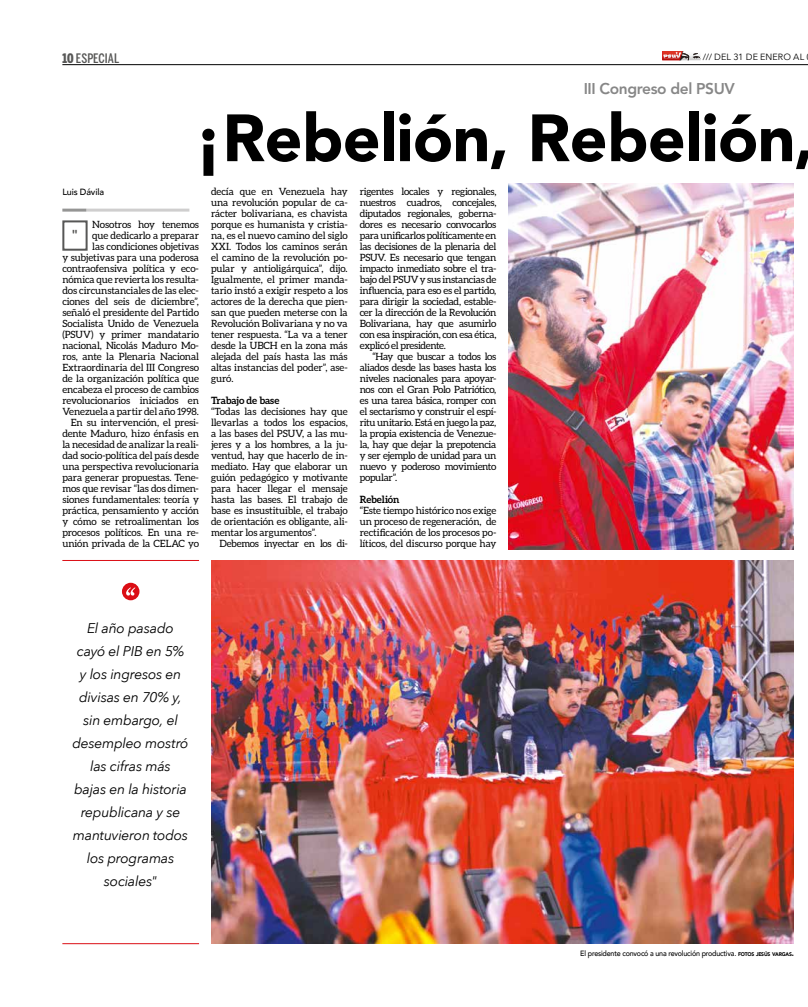
<style>
.page{position:relative;width:808px;height:1007px;background:#fff}
.page>*{position:absolute;margin:0;border:0;box-sizing:border-box;transform-origin:0 0}
.t1{font:900 66px "Avenir";letter-spacing:-.01em;color:#000}
.t2{font:800 15.5px "Avenir LT Std";letter-spacing:-.025em;color:#878787}
.t3{font:italic 14px/23px "Avenir Next";letter-spacing:-.02em;color:#000;text-align:center}
.t4{font:700 14px "Aleo";color:#575756}
.t5{font:500 13px "Benton Sans Comp";letter-spacing:.005em;color:#575756}
.t6{font:10px/11px "Aleo";letter-spacing:-.01em;color:#000;text-align:justify}
.t7{font:700 10px "Aleo";letter-spacing:-.015em;color:#000}
.t8{font:9px "Avenir Next";letter-spacing:.005em;color:#000}
.t9{font:500 9px "Avenir";letter-spacing:-.015em;color:#000}
.t10{font:500 7.6px "Avenir";letter-spacing:-.025em;color:#000;scale:.94 1}
.s1{font-weight:900}
.s2{font-weight:900;font-size:5.3px}
</style>
<div class="page">
<hr style="left:62px;top:64px;width:746px;height:1px;background:#000">
<img style="left:662px;top:60px;width:39px;height:1px">
<svg style="left:662px;top:51px;width:38px;height:9px"></svg>
<div style="left:62px;top:220px;width:26px;height:31px;border:2px solid #575756"></div>
<hr style="left:86px;top:208px;width:103px;height:3px;background:#b3b2b2">
<hr style="left:62px;top:208px;width:24px;height:3px;background:#575756">
<img style="left:508px;top:184px;width:286px;height:365px">
<img style="left:211px;top:560px;width:583px;height:383px">
<svg style="left:122px;top:582px;width:17px;height:18px"></svg>
<hr style="left:62px;top:560px;width:137px;height:1px;background:#db0e15">
<hr style="left:62px;top:943px;width:137px;height:1px;background:#db0e15">
<h3 class="t5" style="left:62px;top:51px;width:58px"><span class="s1">10</span> ESPECIAL</h3>
<p class="t8" style="left:703px;top:50px;width:103px">/// DEL 31 DE ENERO AL</p>
<h2 class="t2" style="left:584px;top:79px;width:153px">III Congreso del PSUV</h2>
<h1 class="t1" style="left:194px;top:82px;width:622px">¡Rebelión, Rebelión,</h1>
<p class="t9" style="left:62px;top:184px;width:43px">Luis Dávila</p>
<p class="t6" style="left:62px;top:218px;width:138px;text-align:right">Nosotros hoy tenemos<br>que dedicarlo a preparar<br>las condiciones objetivas<br>y subjetivas para una poderosa contraofensiva política y eco&shy;nómica que revierta los resulta&shy;dos circunstanciales de las elec&shy;ciones del seis de diciembre”, señaló el presidente del Partido<br>Socialista Unido de Venezuela (PSUV) y primer mandatario nacional, Nicolás Maduro Mo&shy;ros, ante la Plenaria Nacional<br>Extraordinaria del III Congreso de la organización política que encabeza el proceso de cambios revolucionarios iniciados en<br>Venezuela a partir del año 1998.<br>En su intervención, el presi&shy;dente Maduro, hizo énfasis en la necesidad de analizar la reali&shy;dad socio-política del país desde una perspectiva revolucionaria para generar propuestas. Tene&shy;mos que revisar “las dos dimen&shy;siones fundamentales: teoría y práctica, pensamiento y acción y cómo se retroalimentan los procesos políticos. En una re&shy;unión privada de la CELAC yo</p>
<h3 class="t4" style="left:73px;top:227px;width:6px">"</h3>
<p class="t6" style="left:211px;top:185px;width:138px">decía que en Venezuela hay una revolución popular de ca&shy;rácter bolivariana, es chavista porque es humanista y cristia&shy;na, es el nuevo camino del siglo XXI. Todos los caminos serán el camino de la revolución po&shy;pular y antioligárquica”, dijo.<br>Igualmente, el primer manda&shy;tario instó a exigir respeto a los actores de la derecha que pien&shy;san que pueden meterse con la Revolución Bolivariana y no va tener respuesta. “La va a tener desde la UBCH en la zona más alejada del país hasta las más altas instancias del poder”, ase&shy;guró.</p>
<p class="t7" style="left:211px;top:394px;width:70px">Trabajo de base</p>
<p class="t6" style="left:211px;top:405px;width:138px">“Todas las decisiones hay que llevarlas a todos los espacios, a las bases del PSUV, a las mu&shy;jeres y a los hombres, a la ju&shy;ventud, hay que hacerlo de in&shy;mediato. Hay que elaborar un guión pedagógico y motivante para hacer llegar el mensaje hasta las bases. El trabajo de base es insustituible, el trabajo de orientación es obligante, ali&shy;mentar los argumentos”.</p>
<p class="t6" style="left:220px;top:537px;width:130px">Debemos inyectar en los di-</p>
<p class="t6" style="left:360px;top:185px;width:138px">rigentes locales y regionales, nuestros cuadros, concejales, diputados regionales, goberna&shy;dores es necesario convocarlos para unificarlos políticamente en las decisiones de la plenaria del PSUV. Es necesario que tengan impacto inmediato sobre el tra&shy;bajo del PSUV y sus instancias de influencia, para eso es el partido, para dirigir la sociedad, estable&shy;cer la dirección de la Revolución Bolivariana, hay que asumirlo con esa inspiración, con esa ética, explicó el presidente.</p>
<p class="t6" style="left:360px;top:350px;width:138px;text-indent:13px">“Hay que buscar a todos los aliados desde las bases hasta los niveles nacionales para apoyar&shy;nos con el Gran Polo Patriótico, es una tarea básica, romper con el sectarismo y construir el espí&shy;ritu unitario. Está en juego la paz, la propia existencia de Venezue&shy;la, hay que dejar la prepotencia y ser ejemplo de unidad para un nuevo y poderoso movimiento popular”.</p>
<p class="t7" style="left:360px;top:493px;width:41px">Rebelión</p>
<p class="t6" style="left:360px;top:504px;width:138px">“Este tiempo histórico nos exige un proceso de regeneración, de rectificación de los procesos po&shy;líticos, del discurso porque hay</p>
<h3 class="t3" style="left:72px;top:616px;width:118px">El año pasado cayó el PIB en 5% y los ingresos en divisas en 70% y, sin embargo, el desempleo mostró las cifras más<br>bajas en la historia republicana y se mantuvieron todos los programas sociales"</h3>
<p class="t10" style="left:580px;top:946px;width:229px">El presidente convocó a una revolución productiva. <span class="s2">FOTOS JESÚS VARGAS</span><span class="s1">.</span></p>
</div>
